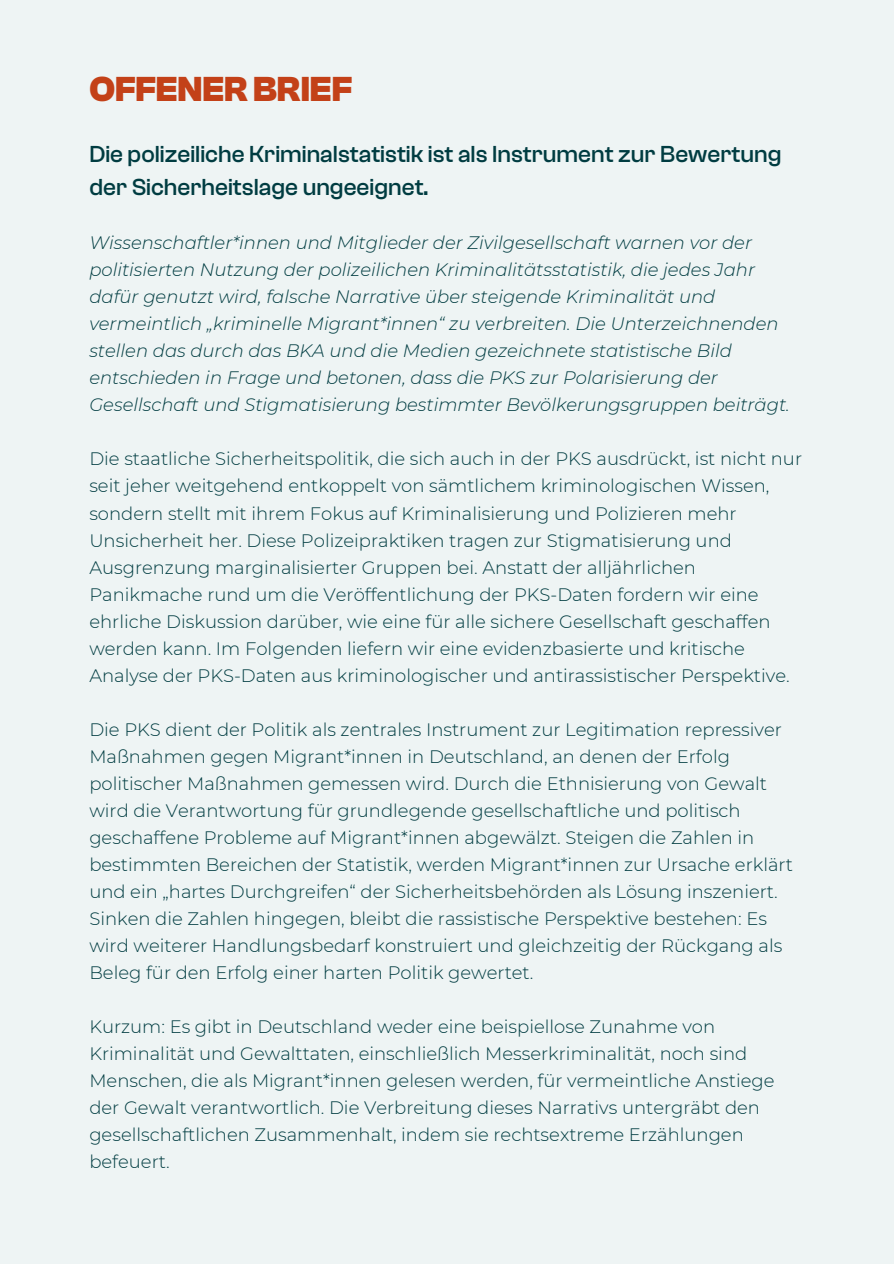
<style>
.page{position:relative;width:894px;height:1264px;background:#fff}
.page>*{position:absolute;margin:0;border:0;box-sizing:border-box;transform-origin:0 0}
.t1{font:700 36px "Clash Grotesk";color:#c34118}
.t2{font:500 24px/32.7px "Clash Grotesk";color:#003c41}
.t3{font:300 18px/27px "Montserrat";color:#003c41}
.t4{font:italic 300 18px/27px "Montserrat";color:#003c41}
</style>
<div class="page">
<div style="left:0;top:0;width:893px;height:1263px;background:#eef4f4"></div>
<h2 class="t1" style="left:89px;top:69px;width:264px">OFFENERBRIEF</h2>
<h1 class="t2" style="left:89px;top:138px;width:693px">Die polizeiliche Kriminalstatistik ist als Instrument zur Bewertung der Sicherheitslage ungeeignet.</h1>
<p class="t4" style="left:89px;top:229px;width:701px">Wissenschaftler*innen und Mitglieder der Zivilgesellschaft warnen vor der politisierten Nutzung der polizeilichen Kriminalitätsstatistik, die jedes Jahr dafür genutzt wird, falsche Narrative über steigende Kriminalität und vermeintlich „kriminelle Migrant*innen“ zu verbreiten. Die Unterzeichnenden stellen das durch das BKA und die Medien gezeichnete statistische Bild entschieden in Frage und betonen, dass die PKS zur Polarisierung der Gesellschaft und Stigmatisierung bestimmter Bevölkerungsgruppen beiträgt.</p>
<p class="t3" style="left:89px;top:445px;width:714px">Die staatliche Sicherheitspolitik, die sich auch in der PKS ausdrückt, ist nicht nur seit jeher weitgehend entkoppelt von sämtlichem kriminologischen Wissen, sondern stellt mit ihrem Fokus auf Kriminalisierung und Polizieren mehr Unsicherheit her. Diese Polizeipraktiken tragen zur Stigmatisierung und Ausgrenzung marginalisierter Gruppen bei. Anstatt der alljährlichen Panikmache rund um die Veröffentlichung der PKS-Daten fordern wir eine ehrliche Diskussion darüber, wie eine für alle sichere Gesellschaft geschaffen werden kann. Im Folgenden liefern wir eine evidenzbasierte und kritische Analyse der PKS-Daten aus kriminologischer und antirassistischer Perspektive.</p>
<p class="t3" style="left:89px;top:715px;width:704px">Die PKS dient der Politik als zentrales Instrument zur Legitimation repressiver Maßnahmen gegen Migrant*innen in Deutschland, an denen der Erfolg politischer Maßnahmen gemessen wird. Durch die Ethnisierung von Gewalt wird die Verantwortung für grundlegende gesellschaftliche und politisch geschaffene Probleme auf Migrant*innen abgewälzt. Steigen die Zahlen in bestimmten Bereichen der Statistik, werden Migrant*innen zur Ursache erklärt und ein „hartes Durchgreifen“ der Sicherheitsbehörden als Lösung inszeniert.<br>Sinken die Zahlen hingegen, bleibt die rassistische Perspektive bestehen: Es wird weiterer Handlungsbedarf konstruiert und gleichzeitig der Rückgang als Beleg für den Erfolg einer harten Politik gewertet.</p>
<p class="t3" style="left:89px;top:1012px;width:686px">Kurzum: Es gibt in Deutschland weder eine beispiellose Zunahme von Kriminalität und Gewalttaten, einschließlich Messerkriminalität, noch sind Menschen, die als Migrant*innen gelesen werden, für vermeintliche Anstiege der Gewalt verantwortlich. Die Verbreitung dieses Narrativs untergräbt den gesellschaftlichen Zusammenhalt, indem sie rechtsextreme Erzählungen befeuert.</p>
</div>
